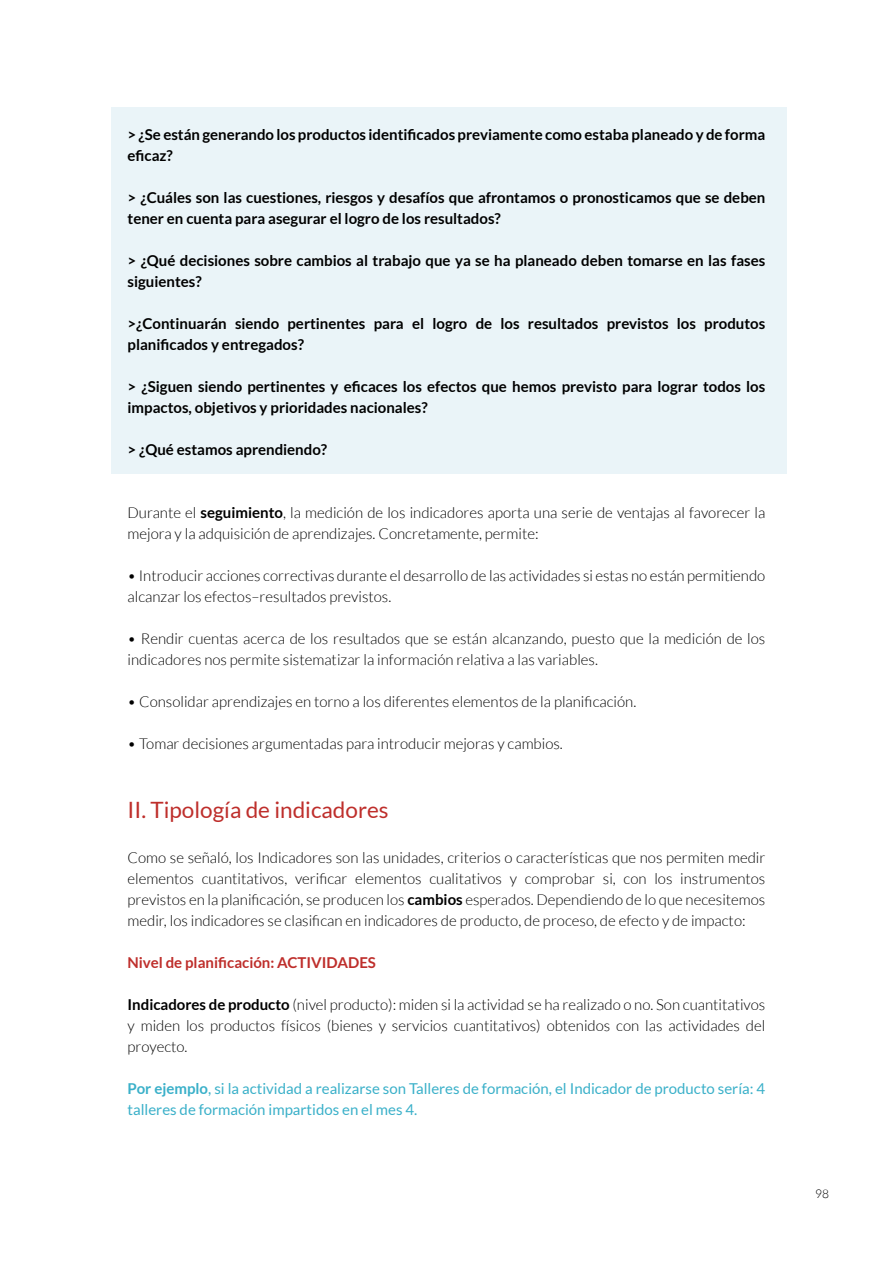
<style>
.page{position:relative;width:893px;height:1263px;background:#fff}
.page>*{position:absolute;margin:0;border:0;box-sizing:border-box;transform-origin:0 0}
.t1{font:22.5px "Lato";color:#be2e2b}
.t2{font:300 15px/21px "Lato";color:#000}
.t3{font:700 15px/21px "Lato";color:#000}
.t4{font:15px/21px "Lato";color:#3ab0c9}
.t5{font:700 15px "Lato";color:#be2e2b}
.t6{font:300 12px "Lato";color:#000}
.s1{font-weight:700}
</style>
<div class="page">
<div style="left:111px;top:107px;width:676px;height:366px;background:#eaf4f8"></div>
<p class="t3" style="left:128px;top:123px;width:639px">&gt; ¿Se están generando los productos identificados previamente como estaba planeado y de forma eficaz?</p>
<p class="t3" style="left:128px;top:186px;width:639px">&gt; ¿Cuáles son las cuestiones, riesgos y desafíos que afrontamos o pronosticamos que se deben tener en cuenta para asegurar el logro de los resultados?</p>
<p class="t3" style="left:128px;top:249px;width:639px">&gt; ¿Qué decisiones sobre cambios al trabajo que ya se ha planeado deben tomarse en las fases siguientes?</p>
<p class="t3" style="left:128px;top:312px;width:639px">&gt;¿Continuarán siendo pertinentes para el logro de los resultados previstos los produtos planificados y entregados?</p>
<p class="t3" style="left:128px;top:375px;width:639px">&gt; ¿Siguen siendo pertinentes y eficaces los efectos que hemos previsto para lograr todos los impactos, objetivos y prioridades nacionales?</p>
<p class="t3" style="left:128px;top:438px;width:201px">&gt; ¿Qué estamos aprendiendo?</p>
<p class="t2" style="left:128px;top:502px;width:639px">Durante el <span class="s1">seguimiento</span>, la medición de los indicadores aporta una serie de ventajas al favorecer la mejora y la adquisición de aprendizajes. Concretamente, permite:</p>
<p class="t2" style="left:128px;top:565px;width:639px">• Introducir acciones correctivas durante el desarrollo de las actividades si estas no están permitiendo alcanzar los efectos–resultados previstos.</p>
<p class="t2" style="left:128px;top:628px;width:639px">• Rendir cuentas acerca de los resultados que se están alcanzando, puesto que la medición de los indicadores nos permite sistematizar la información relativa a las variables.</p>
<p class="t2" style="left:128px;top:691px;width:510px">• Consolidar aprendizajes en torno a los diferentes elementos de la planificación.</p>
<p class="t2" style="left:128px;top:733px;width:437px">• Tomar decisiones argumentadas para introducir mejoras y cambios.</p>
<h1 class="t1" style="left:128px;top:797px;width:263px">II. Tipología de indicadores</h1>
<p class="t2" style="left:128px;top:847px;width:639px;text-align:justify">Como se señaló, los Indicadores son las unidades, criterios o características que nos permiten medir elementos cuantitativos, verificar elementos cualitativos y comprobar si, con los instrumentos previstos en la planificación, se producen los <span class="s1">cambios</span> esperados. Dependiendo de lo que necesitemos medir, los indicadores se clasifican en indicadores de producto, de proceso, de efecto y de impacto:</p>
<p class="t5" style="left:128px;top:954px;width:250px">Nivel de planificación: ACTIVIDADES</p>
<p class="t2" style="left:128px;top:994px;width:639px;text-align:justify"><span class="s1">Indicadores de producto</span> (nivel producto): miden si la actividad se ha realizado o no. Son cuantitativos y miden los productos físicos (bienes y servicios cuantitativos) obtenidos con las actividades del proyecto.</p>
<p class="t4" style="left:128px;top:1078px;width:639px"><span class="s1">Por ejemplo</span>, si la actividad a realizarse son Talleres de formación, el Indicador de producto sería: 4 talleres de formación impartidos en el mes 4.</p>
<p class="t6" style="left:815px;top:1188px;width:15px">98</p>
</div>
